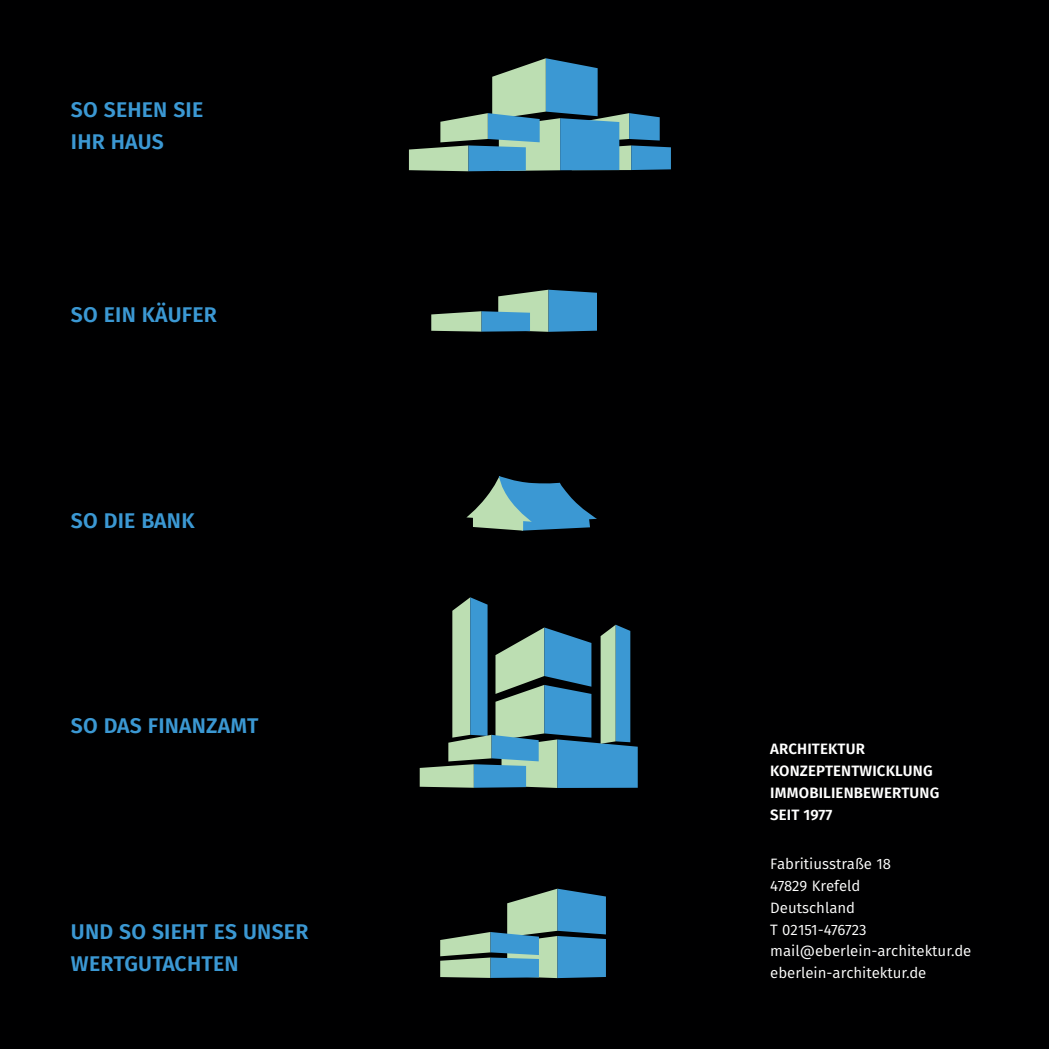
<style>
.page{position:relative;width:1049px;height:1049px;background:#000001}
.page>*{position:absolute;margin:0;border:0;box-sizing:border-box;transform-origin:0 0}
.t1{font:600 21.25px/32.5px "Fira Sans";letter-spacing:.01em;color:#3b98d3}
.t2{font:15px "Fira Sans";color:#fff}
.t3{font:600 15px "Fira Sans";letter-spacing:.01em;color:#fff}
</style>
<div class="page">
<svg style="left:466px;top:476px;width:131px;height:55px"></svg>
<svg style="left:440px;top:889px;width:166px;height:89px"></svg>
<svg style="left:409px;top:58px;width:262px;height:113px"></svg>
<svg style="left:431px;top:290px;width:166px;height:42px"></svg>
<svg style="left:420px;top:597px;width:218px;height:191px"></svg>
<p class="t1" style="left:71px;top:93px;width:134px">SO SEHEN SIE</p>
<p class="t1" style="left:71px;top:125px;width:94px">IHR HAUS</p>
<p class="t1" style="left:71px;top:298px;width:147px">SO EIN KÄUFER</p>
<p class="t1" style="left:71px;top:504px;width:125px">SO DIE BANK</p>
<p class="t1" style="left:71px;top:709px;width:189px">SO DAS FINANZAMT</p>
<p class="t1" style="left:71px;top:915px;width:239px">UND SO SIEHT ES UNSER<br>WERTGUTACHTEN</p>
<p class="t3" style="left:770px;top:738px;width:96px">ARCHITEKTUR</p>
<p class="t3" style="left:770px;top:760px;width:164px">KONZEPTENTWICKLUNG</p>
<p class="t3" style="left:770px;top:782px;width:170px">IMMOBILIENBEWERTUNG</p>
<p class="t3" style="left:770px;top:804px;width:64px">SEIT 1977</p>
<p class="t2" style="left:770px;top:853px;width:122px">Fabritiusstraße 18</p>
<p class="t2" style="left:770px;top:875px;width:92px">47829 Krefeld</p>
<p class="t2" style="left:770px;top:897px;width:86px">Deutschland</p>
<p class="t2" style="left:770px;top:919px;width:98px">T 02151-476723</p>
<p class="t2" style="left:770px;top:940px;width:203px">mail@eberlein-architektur.de</p>
<p class="t2" style="left:770px;top:962px;width:158px">eberlein-architektur.de</p>
</div>
